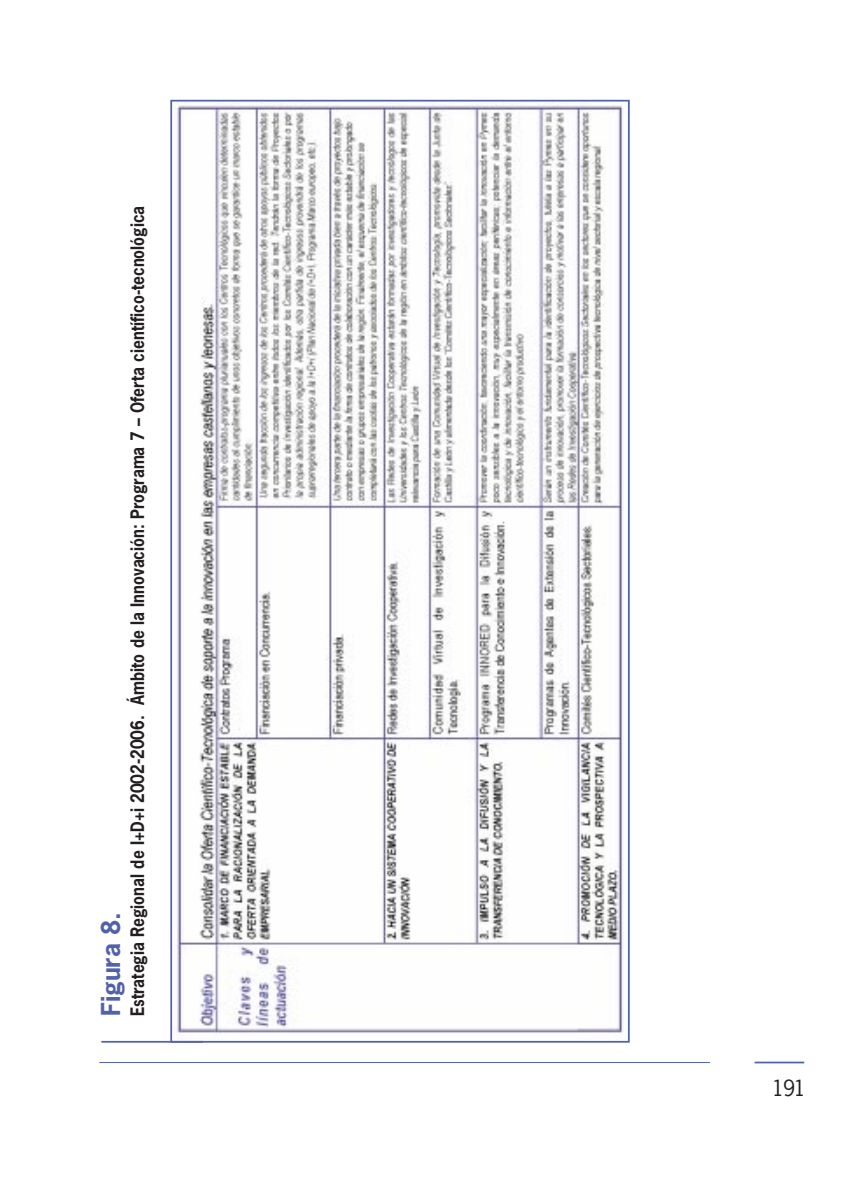
<style>
.page{position:relative;width:844px;height:1191px;background:#fff}
.page>*{position:absolute;margin:0;border:0;box-sizing:border-box;transform-origin:0 0}
.t1{font:700 24.5px "News Gothic";color:#5261ac}
.t2{font:21px "News Gothic";color:#231f20}
.t3{font:700 17.5px "News Gothic";color:#231f20;scale:.89 1}
</style>
<div class="page">
<hr style="left:754px;top:1061px;width:50px;height:2px;background:#5261ac">
<hr style="left:99px;top:1062px;width:610px;height:1px;background:#5261ac">
<img style="left:173px;top:103px;width:453px;height:936px">
<hr style="left:101px;top:1041px;width:102px;height:1px;background:#5261ac">
<p class="t3" style="left:130px;top:1016px;width:912px;rotate:-90deg">Estrategia Regional de I+D+i 2002-2006. Ámbito de la Innovación: Programa 7 – Oferta científico-tecnológica</p>
<h1 class="t1" style="left:101px;top:1016px;width:106px;rotate:-90deg">Figura 8.</h1>
<p class="t2" style="left:772px;top:1079px;width:35px">191</p>
</div>
